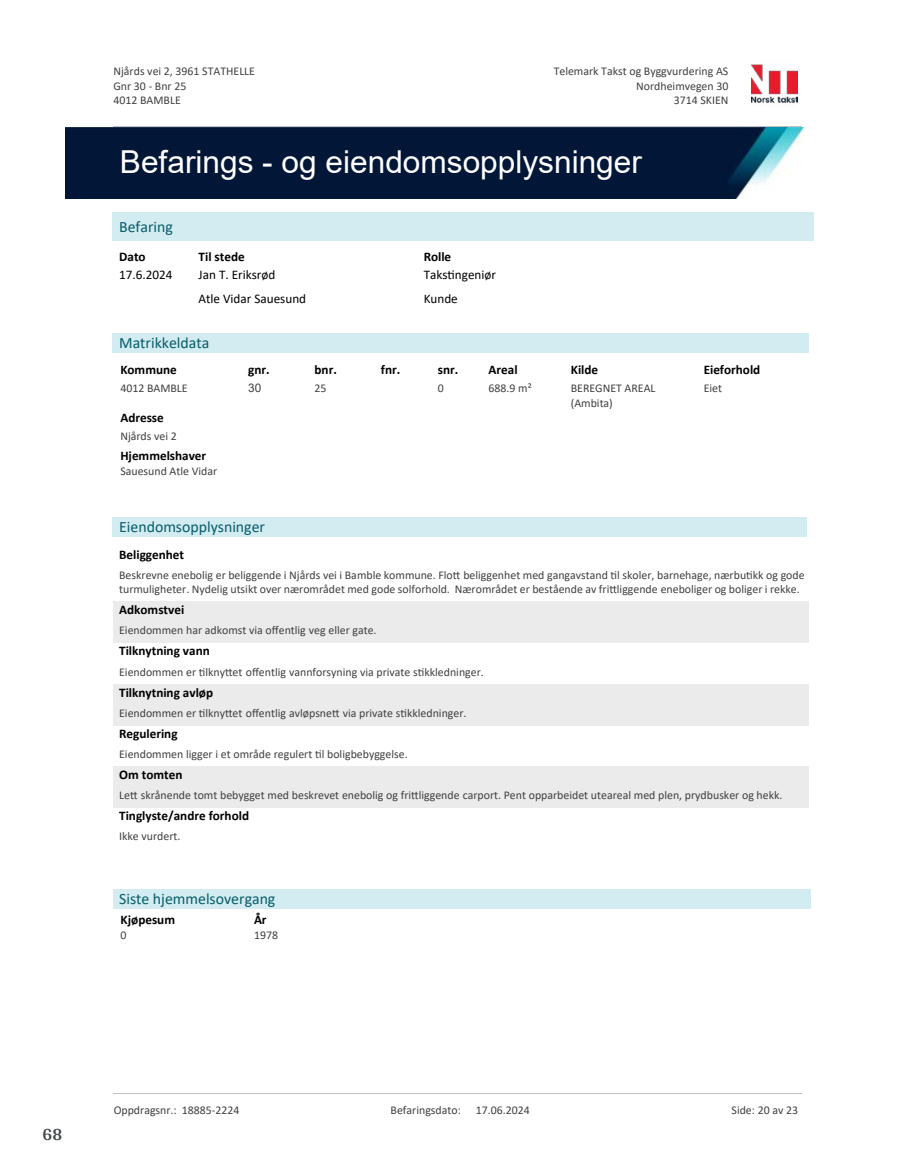
<style>
.page{position:relative;width:915px;height:1172px;background:#fff}
.page>*{position:absolute;margin:0;border:0;box-sizing:border-box;transform-origin:0 0}
.t1{font:31.65px "Arial";color:#fff}
.t2{font:700 18px "Arya";color:#414749}
.t3{font:15.75px "Calibri";color:#065c69}
.t4{font:700 13.2px "Calibri";color:#000}
.t5{font:13.2px "Calibri";color:#000}
.t6{font:11.85px/14.4px "Calibri";color:#404040}
.t7{font:11.85px "Arial";color:#404040}
</style>
<div class="page">
<div style="left:113px;top:212px;width:700px;height:28px;background:#d3ecf1"></div>
<div style="left:113px;top:333px;width:696px;height:19px;background:#d3ecf1"></div>
<div style="left:113px;top:602px;width:695px;height:41px;background:#ebebeb"></div>
<div style="left:113px;top:684px;width:695px;height:41px;background:#ebebeb"></div>
<div style="left:113px;top:766px;width:695px;height:41px;background:#ebebeb"></div>
<div style="left:113px;top:517px;width:694px;height:20px;background:#d3ecf1"></div>
<div style="left:113px;top:889px;width:697px;height:19px;background:#d3ecf1"></div>
<img style="left:65px;top:128px;width:738px;height:71px">
<img style="left:751px;top:64px;width:46px;height:40px">
<hr style="left:113px;top:127px;width:688px;height:1px;background:#c0c0c0">
<hr style="left:113px;top:1093px;width:688px;height:1px;background:#c0c0c0">
<p class="t6" style="left:113px;top:64px;width:143px">Njårds vei 2, 3961 STATHELLE<br>Gnr 30 - Bnr 25<br>4012 BAMBLE</p>
<p class="t6" style="left:553px;top:64px;width:176px">Telemark Takst og Byggvurdering AS</p>
<p class="t6" style="left:636px;top:78px;width:94px">Nordheimvegen 30</p>
<p class="t6" style="left:673px;top:93px;width:56px">3714 SKIEN</p>
<h1 class="t1" style="left:120px;top:141px;width:523px">Befarings - og eiendomsopplysninger</h1>
<h3 class="t3" style="left:119px;top:215px;width:55px">Befaring</h3>
<p class="t4" style="left:119px;top:247px;width:28px">Dato</p>
<p class="t4" style="left:198px;top:247px;width:48px">Til stede</p>
<p class="t4" style="left:423px;top:247px;width:29px">Rolle</p>
<p class="t5" style="left:119px;top:266px;width:55px">17.6.2024</p>
<p class="t5" style="left:198px;top:266px;width:78px">Jan T. Eriksrød</p>
<p class="t5" style="left:423px;top:266px;width:74px">Taks琀椀ngeniør</p>
<p class="t5" style="left:198px;top:289px;width:109px">Atle Vidar Sauesund</p>
<p class="t5" style="left:423px;top:289px;width:36px">Kunde</p>
<h3 class="t3" style="left:119px;top:332px;width:92px">Matrikkeldata</h3>
<p class="t4" style="left:120px;top:361px;width:58px">Kommune</p>
<p class="t6" style="left:120px;top:381px;width:69px">4012 BAMBLE</p>
<p class="t4" style="left:381px;top:361px;width:21px">fnr.</p>
<p class="t4" style="left:438px;top:361px;width:22px">snr.</p>
<p class="t6" style="left:438px;top:381px;width:8px">0</p>
<p class="t4" style="left:314px;top:361px;width:24px">bnr.</p>
<p class="t6" style="left:314px;top:381px;width:14px">25</p>
<p class="t4" style="left:488px;top:361px;width:30px">Areal</p>
<p class="t6" style="left:488px;top:381px;width:45px">688.9 m²</p>
<p class="t4" style="left:248px;top:361px;width:23px">gnr.</p>
<p class="t7" style="left:248px;top:379px;width:15px">30</p>
<p class="t4" style="left:120px;top:409px;width:45px">Adresse</p>
<p class="t6" style="left:120px;top:429px;width:58px">Njårds vei 2</p>
<p class="t4" style="left:120px;top:446px;width:87px">Hjemmelshaver</p>
<p class="t6" style="left:120px;top:464px;width:98px">Sauesund Atle Vidar</p>
<h3 class="t3" style="left:119px;top:516px;width:147px">Eiendomsopplysninger</h3>
<p class="t4" style="left:119px;top:545px;width:66px">Beliggenhet</p>
<p class="t4" style="left:570px;top:361px;width:29px">Kilde</p>
<p class="t6" style="left:570px;top:381px;width:86px">BEREGNET AREAL (Ambita)</p>
<p class="t4" style="left:703px;top:361px;width:58px">Eieforhold</p>
<p class="t6" style="left:703px;top:381px;width:20px">Eiet</p>
<p class="t6" style="left:119px;top:567px;width:686px">Beskrevne enebolig er beliggende i Njårds vei i Bamble kommune. Flo琀琀 beliggenhet med gangavstand 琀椀l skoler, barnehage, nærbu琀椀kk og gode turmuligheter. Nydelig utsikt over nærområdet med gode solforhold. Nærområdet er bestående av fri琀琀liggende eneboliger og boliger i rekke.</p>
<p class="t4" style="left:119px;top:601px;width:67px">Adkomstvei</p>
<p class="t6" style="left:119px;top:623px;width:259px">Eiendommen har adkomst via o昀昀entlig veg eller gate.</p>
<p class="t4" style="left:119px;top:642px;width:92px">Tilknytning vann</p>
<p class="t6" style="left:119px;top:664px;width:366px">Eiendommen er 琀椀lkny琀琀et o昀昀entlig vannforsyning via private s琀椀kkledninger.</p>
<p class="t4" style="left:119px;top:683px;width:95px">Tilknytning avløp</p>
<p class="t6" style="left:119px;top:705px;width:349px">Eiendommen er 琀椀lkny琀琀et o昀昀entlig avløpsne琀琀 via private s琀椀kkledninger.</p>
<p class="t4" style="left:119px;top:724px;width:60px">Regulering</p>
<p class="t6" style="left:119px;top:746px;width:290px">Eiendommen ligger i et område regulert 琀椀l boligbebyggelse.</p>
<p class="t4" style="left:119px;top:765px;width:65px">Om tomten</p>
<p class="t6" style="left:119px;top:787px;width:664px">Le琀琀 skrånende tomt bebygget med beskrevet enebolig og fri琀琀liggende carport. Pent opparbeidet uteareal med plen, prydbusker og hekk.</p>
<p class="t4" style="left:119px;top:806px;width:131px">Tinglyste/andre forhold</p>
<p class="t6" style="left:119px;top:828px;width:63px">Ikke vurdert.</p>
<h3 class="t3" style="left:119px;top:888px;width:158px">Siste hjemmelsovergang</h3>
<p class="t4" style="left:121px;top:910px;width:56px">Kjøpesum</p>
<p class="t6" style="left:121px;top:927px;width:8px">0</p>
<p class="t4" style="left:254px;top:910px;width:14px">År</p>
<p class="t6" style="left:254px;top:927px;width:26px">1978</p>
<h2 class="t2" style="left:43px;top:1123px;width:21px">68</h2>
<p class="t6" style="left:114px;top:1103px;width:127px">Oppdragsnr.: 18885-2224</p>
<p class="t6" style="left:390px;top:1103px;width:72px">Befaringsdato:</p>
<p class="t6" style="left:475px;top:1103px;width:55px">17.06.2024</p>
<p class="t6" style="left:731px;top:1103px;width:68px">Side: 20 av 23</p>
</div>
